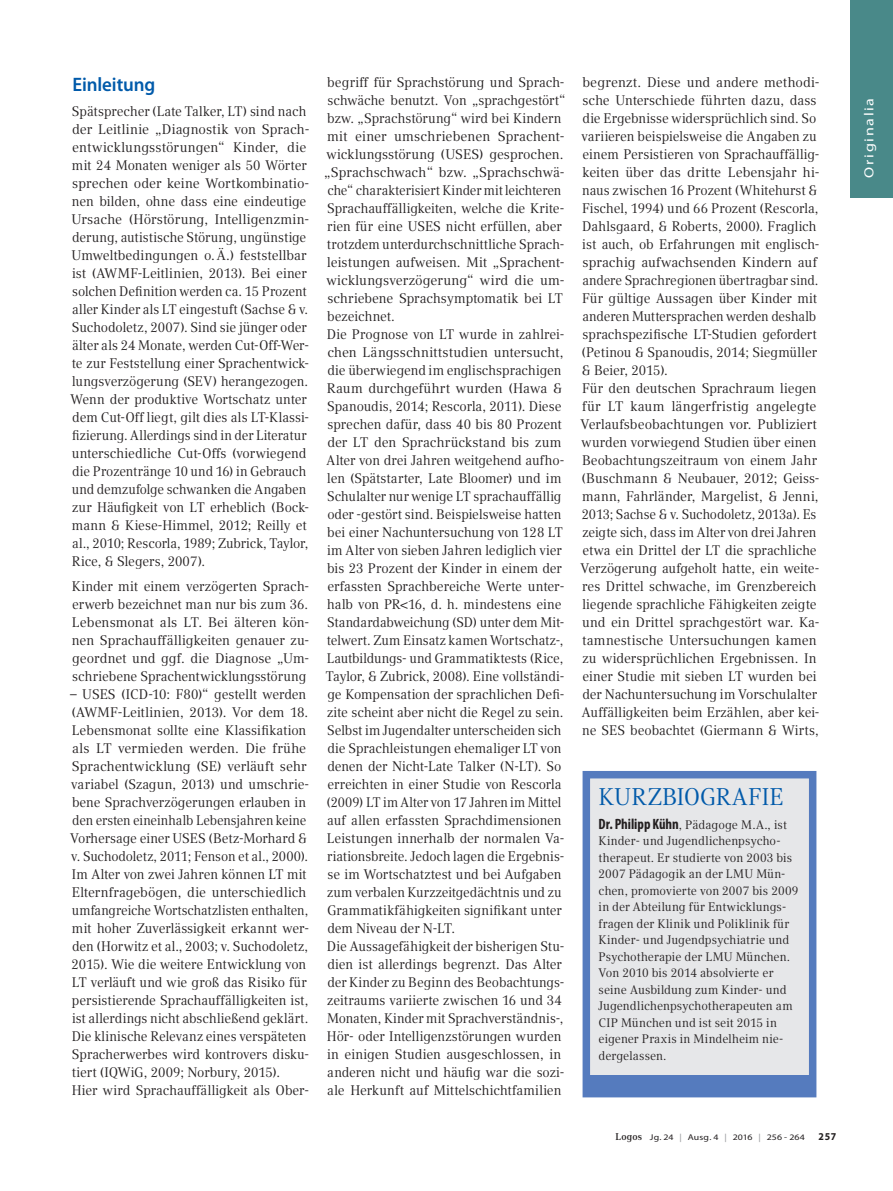
<style>
.page{position:relative;width:893px;height:1191px;background:#fff}
.page>*{position:absolute;margin:0;border:0;box-sizing:border-box;transform-origin:0 0}
.t1{font:24px "Compatil Text LT Pro";letter-spacing:.01em;color:#015aaa;scale:.96 1}
.t2{font:600 19.5px "Myriad Pro";letter-spacing:-.005em;color:#015aaa}
.t3{font:13.8px/18px "Compatil Text LT Pro";letter-spacing:-.005em;color:#231f20;scale:.96 1}
.t4{font:13.8px/18px "Compatil Text LT Pro";letter-spacing:-.005em;color:#231f20;text-align:justify}
.t5{font:13.2px "Myriad Pro";letter-spacing:.105em;color:#fff;scale:1.21 1}
.t6{font:12.3px/16.5px "Compatil Text LT Pro";color:#231f20}
.t7{font:700 10.5px "Myriad Pro";color:#231f20;scale:.94 1}
.t8{font:8.4px "Myriad Pro";letter-spacing:.01em;color:#231f20;scale:1.18 1}
.s1{font-family:"Myriad Pro";font-weight:700;font-stretch:condensed;font-size:15px}
.s2{font-family:"Compatil Text LT Pro";font-weight:700;font-size:9.75px}
.s3{color:#939598}
</style>
<div class="page">
<div style="left:850px;top:0;width:43px;height:198px;background:#498989"></div>
<div style="left:586px;top:774px;width:227px;height:319px;background:#e6e7e9"></div>
<div style="left:583px;top:771px;width:233px;height:326px;border:8px solid #557bbe"></div>
<div style="left:589px;top:1075px;width:220px;height:18px;background:#557bbe"></div>
<h2 class="t2" style="left:72px;top:72px;width:84px">Einleitung</h2>
<p class="t3" style="left:71px;top:102px;width:250px">Spätsprecher (Late Talker, LT) sind nach der Leitlinie „Diagnostik von Sprach&shy;entwicklungsstörungen“ Kinder, die mit 24 Monaten weniger als 50 Wörter sprechen oder keine Wortkombinatio&shy;nen bilden, ohne dass eine eindeutige Ursache (Hörstörung, Intelligenzmin&shy;derung, autistische Störung, ungünstige Umweltbedingungen o. Ä.) feststellbar ist (AWMF-Leitlinien, 2013). Bei einer solchen Definition werden ca. 15 Prozent aller Kinder als LT eingestuft (Sachse &amp; v.<br>Suchodoletz, 2007). Sind sie jünger oder älter als 24 Monate, werden Cut-Off-Wer&shy;te zur Feststellung einer Sprachentwick&shy;lungsverzögerung (SEV) herangezogen.<br>Wenn der produktive Wortschatz unter dem Cut-Off liegt, gilt dies als LT-Klassi&shy;fizierung. Allerdings sind in der Literatur unterschiedliche Cut-Offs (vorwiegend die Prozentränge 10 und 16) in Gebrauch und demzufolge schwanken die Angaben zur Häufigkeit von LT erheblich (Bock&shy;mann &amp; Kiese-Himmel, 2012; Reilly et al., 2010; Rescorla, 1989; Zubrick, Taylor, Rice, &amp; Slegers, 2007).</p>
<p class="t4" style="left:72px;top:577px;width:239px">Kinder mit einem verzögerten Sprach&shy;erwerb bezeichnet man nur bis zum 36.<br>Lebensmonat als LT. Bei älteren kön&shy;nen Sprachauffälligkeiten genauer zu&shy;geordnet und ggf. die Diagnose „Um&shy;schriebene Sprachentwicklungsstörung</p>
<p class="t3" style="left:70px;top:685px;width:251px">– USES (ICD-10: F80)“ gestellt werden (AWMF-Leitlinien, 2013). Vor dem 18.<br>Lebensmonat sollte eine Klassifikation als LT vermieden werden. Die frühe Sprachentwicklung (SE) verläuft sehr variabel (Szagun, 2013) und umschrie&shy;bene Sprachverzögerungen erlauben in den ersten eineinhalb Lebensjahren keine Vorhersage einer USES (Betz-Morhard &amp; v. Suchodoletz, 2011; Fenson et al., 2000).<br>Im Alter von zwei Jahren können LT mit Elternfragebögen, die unterschiedlich umfangreiche Wortschatzlisten enthalten, mit hoher Zuverlässigkeit erkannt wer&shy;den (Horwitz et al., 2003; v. Suchodoletz, 2015). Wie die weitere Entwicklung von LT verläuft und wie groß das Risiko für persistierende Sprachauffälligkeiten ist, ist allerdings nicht abschließend geklärt.<br>Die klinische Relevanz eines verspäteten Spracherwerbes wird kontrovers disku&shy;tiert (IQWiG, 2009; Norbury, 2015).<br>Hier wird Sprachauffälligkeit als Ober-</p>
<p class="t3" style="left:324px;top:73px;width:253px">begriff für Sprachstörung und Sprach&shy;schwäche benutzt. Von „sprachgestört“ bzw. „Sprachstörung“ wird bei Kindern mit einer umschriebenen Sprachent&shy;wicklungsstörung (USES) gesprochen. „Sprachschwach“ bzw. „Sprachschwä&shy;che“ charakterisiert Kinder mit leichteren Sprachauffälligkeiten, welche die Krite&shy;rien für eine USES nicht erfüllen, aber trotzdem unterdurchschnittliche Sprach&shy;leistungen aufweisen. Mit „Sprachent&shy;wicklungsverzögerung“ wird die um&shy;schriebene Sprachsymptomatik bei LT bezeichnet.<br>Die Prognose von LT wurde in zahlrei&shy;chen Längsschnittstudien untersucht, die überwiegend im englischsprachigen Raum durchgeführt wurden (Hawa &amp; Spanoudis, 2014; Rescorla, 2011). Diese sprechen dafür, dass 40 bis 80 Prozent der LT den Sprachrückstand bis zum Alter von drei Jahren weitgehend aufho&shy;len (Spätstarter, Late Bloomer) und im Schulalter nur wenige LT sprachauffällig oder -gestört sind. Beispielsweise hatten bei einer Nachuntersuchung von 128 LT im Alter von sieben Jahren lediglich vier bis 23 Prozent der Kinder in einem der erfassten Sprachbereiche Werte unter&shy;halb von PR&lt;16, d. h. mindestens eine Standardabweichung (SD) unter dem Mit&shy;telwert. Zum Einsatz kamen Wortschatz-, Lautbildungs- und Grammatiktests (Rice, Taylor, &amp; Zubrick, 2008). Eine vollständi&shy;ge Kompensation der sprachlichen Defi&shy;zite scheint aber nicht die Regel zu sein.<br>Selbst im Jugendalter unterscheiden sich die Sprachleistungen ehemaliger LT von denen der Nicht-Late Talker (N-LT). So erreichten in einer Studie von Rescorla (2009) LT im Alter von 17 Jahren im Mittel auf allen erfassten Sprachdimensionen Leistungen innerhalb der normalen Va&shy;riationsbreite. Jedoch lagen die Ergebnis&shy;se im Wortschatztest und bei Aufgaben zum verbalen Kurzzeitgedächtnis und zu Grammatikfähigkeiten signifikant unter dem Niveau der N-LT.<br>Die Aussagefähigkeit der bisherigen Stu&shy;dien ist allerdings begrenzt. Das Alter der Kinder zu Beginn des Beobachtungs&shy;zeitraums variierte zwischen 16 und 34<br>Monaten, Kinder mit Sprachverständnis-, Hör- oder Intelligenzstörungen wurden in einigen Studien ausgeschlossen, in anderen nicht und häufig war die sozi&shy;ale Herkunft auf Mittelschichtfamilien</p>
<p class="t4" style="left:581px;top:73px;width:241px;text-align:left">begrenzt. Diese und andere methodi&shy;sche Unterschiede führten dazu, dass die Ergebnisse widersprüchlich sind. So variieren beispielsweise die Angaben zu einem Persistieren von Sprachauffällig&shy;keiten über das dritte Lebensjahr hi&shy;naus zwischen 16 Prozent (Whitehurst &amp; Fischel, 1994) und 66 Prozent (Rescorla, Dahlsgaard, &amp; Roberts, 2000). Fraglich ist auch, ob Erfahrungen mit englisch&shy;sprachig aufwachsenden Kindern auf andere Sprachregionen übertragbar sind.<br>Für gültige Aussagen über Kinder mit anderen Muttersprachen werden deshalb sprachspezifische LT-Studien gefordert (Petinou &amp; Spanoudis, 2014; Siegmüller &amp; Beier, 2015).<br>Für den deutschen Sprachraum liegen für LT kaum längerfristig angelegte Verlaufsbeobachtungen vor. Publiziert wurden vorwiegend Studien über einen Beobachtungszeitraum von einem Jahr (Buschmann &amp; Neubauer, 2012; Geiss&shy;mann, Fahrländer, Margelist, &amp; Jenni, 2013; Sachse &amp; v. Suchodoletz, 2013a). Es zeigte sich, dass im Alter von drei Jahren etwa ein Drittel der LT die sprachliche Verzögerung aufgeholt hatte, ein weite&shy;res Drittel schwache, im Grenzbereich liegende sprachliche Fähigkeiten zeigte und ein Drittel sprachgestört war. Ka&shy;tamnestische Untersuchungen kamen zu widersprüchlichen Ergebnissen. In einer Studie mit sieben LT wurden bei der Nachuntersuchung im Vorschulalter Auffälligkeiten beim Erzählen, aber kei&shy;ne SES beobachtet (Giermann &amp; Wirts,</p>
<h1 class="t1" style="left:599px;top:782px;width:194px">KURZBIOGRAFIE</h1>
<p class="t6" style="left:599px;top:816px;width:201px"><span class="s1">Dr. Philipp Kühn</span>, Pädagoge M.A., ist<br>Kinder- und Jugendlichenpsycho&shy;therapeut. Er studierte von 2003 bis<br>2007 Pädagogik an der LMU Mün&shy;chen, promovierte von 2007 bis 2009 in der Abteilung für Entwicklungs&shy;fragen der Klinik und Poliklinik für<br>Kinder- und Jugendpsychiatrie und<br>Psychotherapie der LMU München.<br>Von 2010 bis 2014 absolvierte er seine Ausbildung zum Kinder- und<br>Jugendlichenpsychotherapeuten am<br>CIP München und ist seit 2015 in eigener Praxis in Mindelheim nie&shy;dergelassen.</p>
<p class="t8" style="left:616px;top:1132px;width:162px"><span class="s2">Logos</span> Jg. 24 <span class="s3">|</span> Ausg. 4 <span class="s3">|</span> 2016 <span class="s3">|</span> 256 - 264</p>
<p class="t7" style="left:818px;top:1129px;width:21px">257</p>
<p class="t5" style="left:861px;top:178px;width:67px;rotate:-90deg">Originalia</p>
</div>
